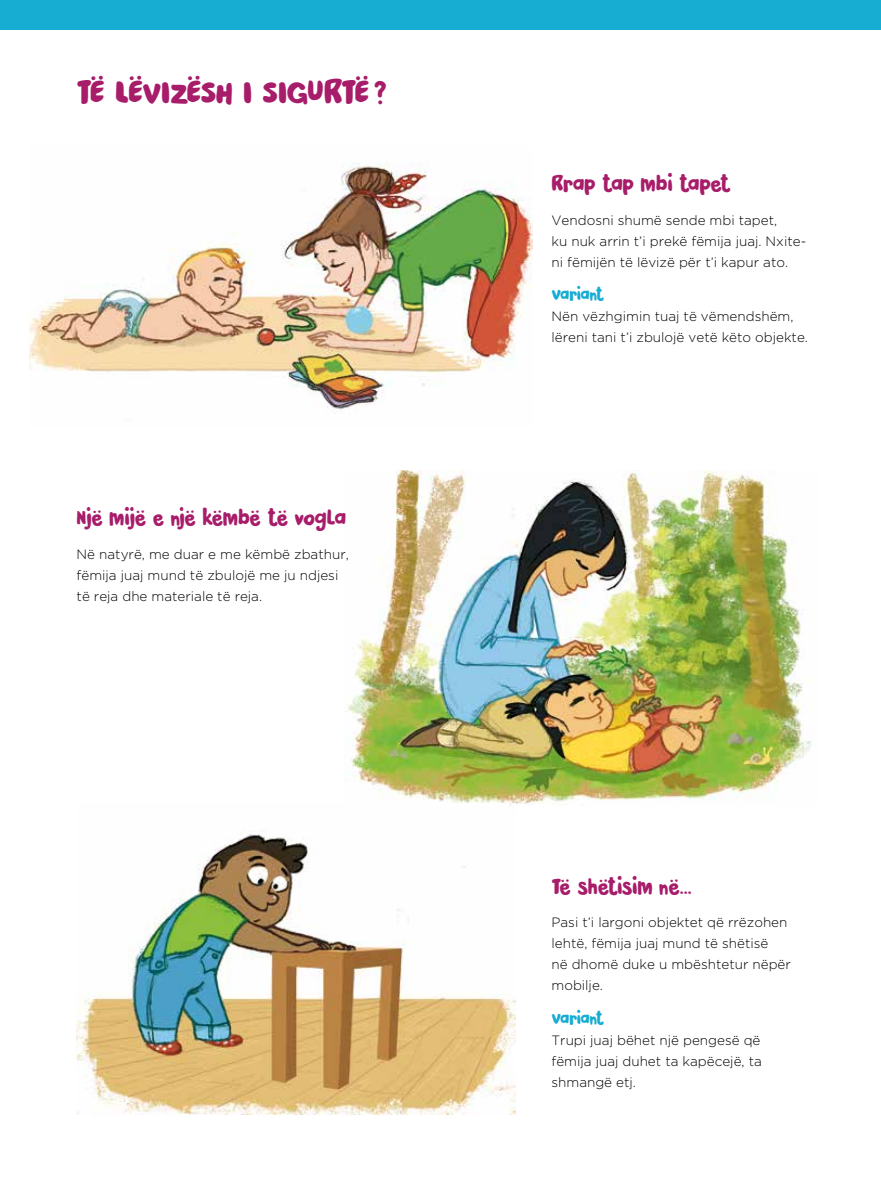
<style>
.page{position:relative;width:881px;height:1191px;background:#fff}
.page>*{position:absolute;margin:0;border:0;box-sizing:border-box;transform-origin:0 0}
.t1{font:33px "Pardesi";letter-spacing:-.03em;color:#a71d6a}
.t2{font:21px "Pardesi";letter-spacing:-.025em;color:#a71d6a}
.t3{font:16.5px "Pardesi";letter-spacing:-.035em;color:#17acd2}
.t4{font:300 13.5px/21px "Gotham";color:#000}
</style>
<div class="page">
<div style="left:0;top:0;width:880px;height:30px;background:#17acd2"></div>
<img style="left:346px;top:470px;width:467px;height:334px">
<img style="left:77px;top:803px;width:438px;height:311px">
<img style="left:30px;top:162px;width:502px;height:252px">
<h1 class="t1" style="left:77px;top:68px;width:312px">TË LËVIZËSH I SIGURTË ?</h1>
<h2 class="t2" style="left:77px;top:502px;width:271px">Një mijë e një këmbë të vogla</h2>
<p class="t4" style="left:77px;top:543px;width:273px">Në natyrë, me duar e me këmbë zbathur, fëmija juaj mund të zbulojë me ju ndjesi të reja dhe materiale të reja.</p>
<h2 class="t2" style="left:551px;top:168px;width:181px">Rrap tap mbi tapet</h2>
<p class="t4" style="left:551px;top:209px;width:256px">Vendosni shumë sende mbi tapet,<br>ku nuk arrin t’i prekë fëmija juaj. Nxite&shy;ni fëmijën të lëvizë për t’i kapur ato.</p>
<p class="t3" style="left:551px;top:282px;width:54px">Variant</p>
<p class="t4" style="left:551px;top:306px;width:258px">Nën vëzhgimin tuaj të vëmendshëm, lëreni tani t’i zbulojë vetë këto objekte.</p>
<h2 class="t2" style="left:551px;top:871px;width:142px">Të shëtisim në…</h2>
<p class="t4" style="left:551px;top:912px;width:241px">Pasi t’i largoni objektet që rrëzohen lehtë, fëmija juaj mund të shëtisë<br>në dhomë duke u mbështetur nëpër mobilje.</p>
<p class="t3" style="left:551px;top:1006px;width:54px">Variant</p>
<p class="t4" style="left:551px;top:1029px;width:212px;text-align:justify">Trupi juaj bëhet një pengesë që fëmija juaj duhet ta kapëcejë, ta shmangë etj.</p>
</div>
